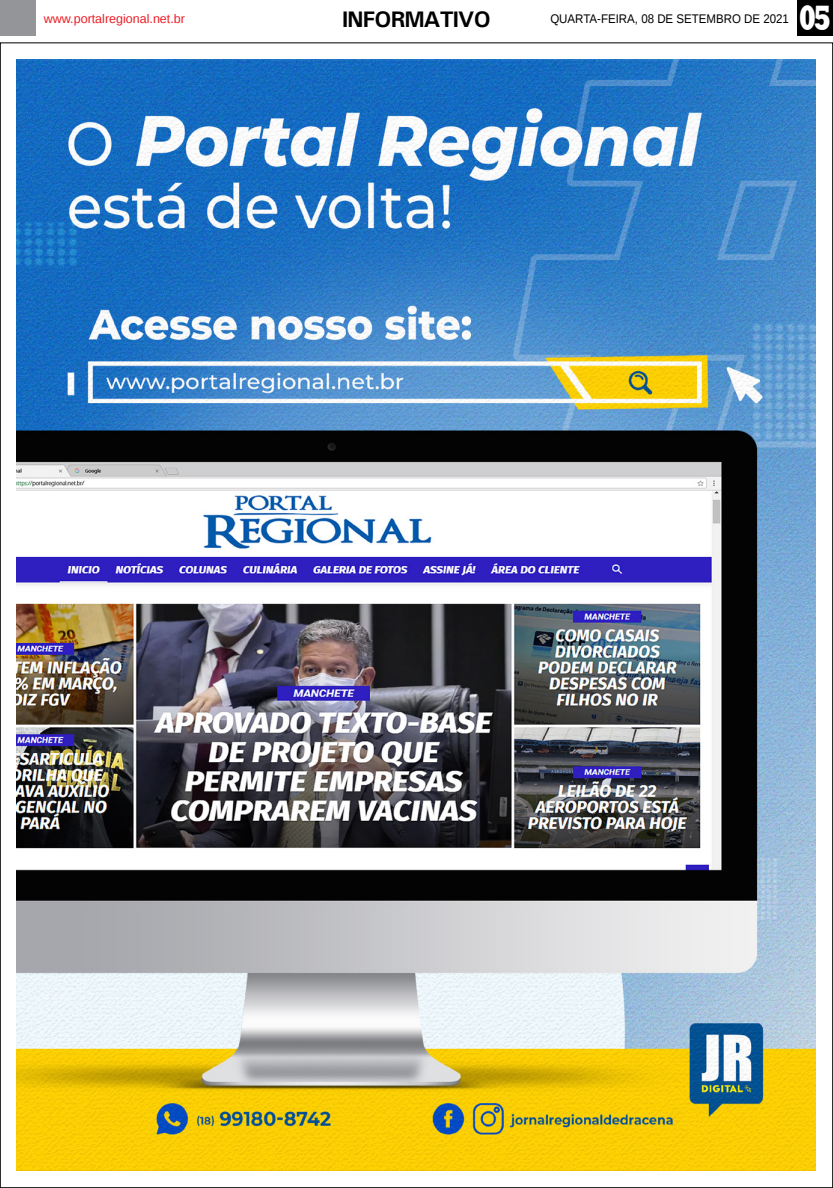
<style>
.page{position:relative;width:833px;height:1188px;background:#fff}
.page>*{position:absolute;margin:0;border:0;box-sizing:border-box;transform-origin:0 0}
.t1{font:800 36.12px "Rockwell";color:#fff;scale:.7 1}
.TITULO_PG{font:700 22.5px "Univers";letter-spacing:-.04em;color:#000}
.DATA_PG{font:12.5px "Liberation Sans";color:#000;scale:.92 1}
.DATA_PG-2{font:12.5px "Liberation Sans";color:#ed1d24}
</style>
<div class="page">
<div style="left:0;top:0;width:35px;height:35px;background:#939598"></div>
<div style="left:797px;top:0;width:36px;height:35px;background:#000"></div>
<img style="left:17px;top:60px;width:798px;height:1109px">
<p class="DATA_PG-2" style="left:44px;top:12px;width:143px">www.portalregional.net.br</p>
<p class="TITULO_PG" style="left:342px;top:5px;width:150px">INFORMATIVO</p>
<p class="DATA_PG" style="left:550px;top:12px;width:261px">QUARTA-FEIRA, 08 DE SETEMBRO DE 2021</p>
<p class="t1" style="left:799px;top:-3px;width:48px">05</p>
</div>
